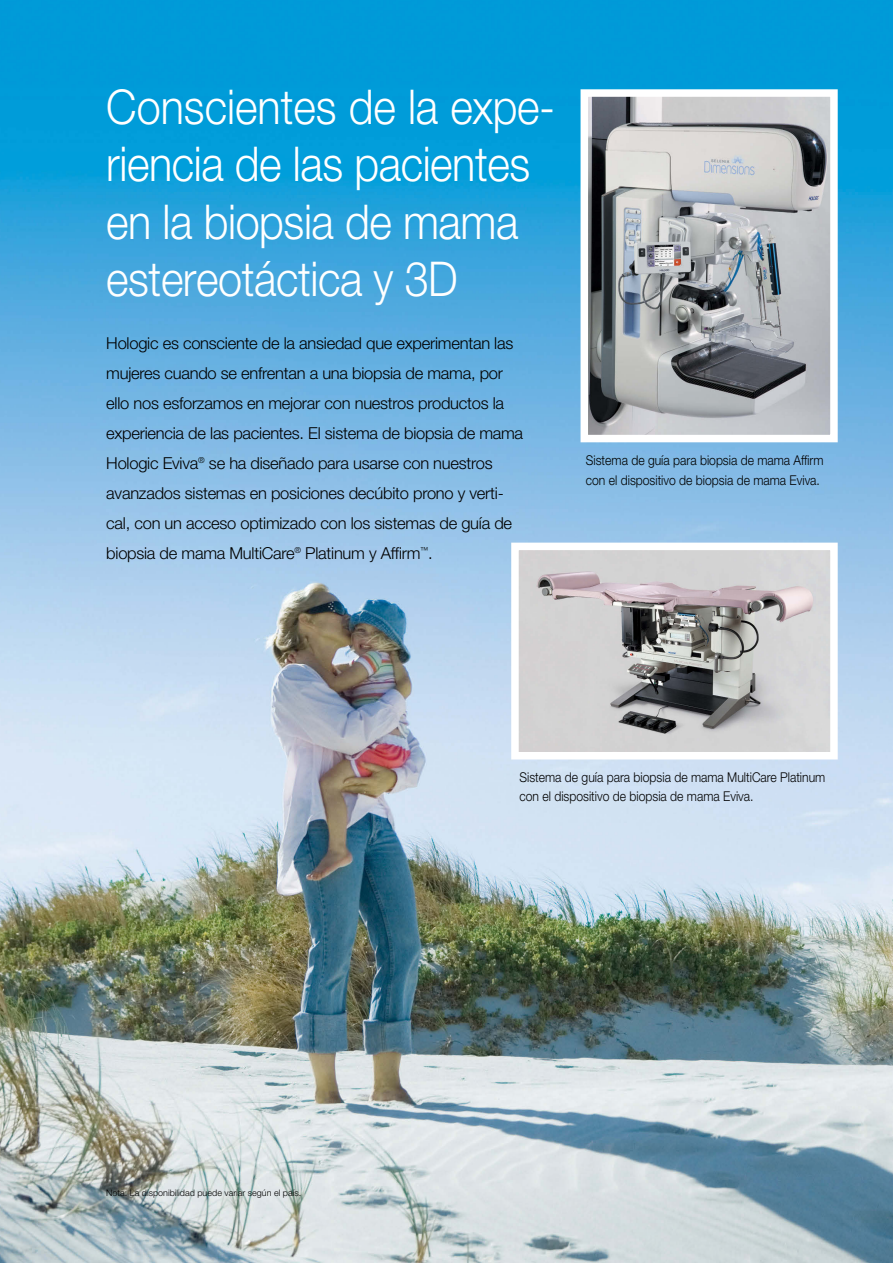
<style>
.page{position:relative;width:893px;height:1263px;background:#fff}
.page>*{position:absolute;margin:0;border:0;box-sizing:border-box;transform-origin:0 0}
.t1{font:300 48px/57.6px "Helvetica Neue LT Std";letter-spacing:-.01em;color:#fff;scale:.9 1}
.t2{font:300 16.5px/30px "Helvetica Neue LT Std";letter-spacing:-.015em;color:#000}
.t3{font:300 13.5px/19.5px "Helvetica Neue LT Std";color:#000;scale:.9 1}
.t4{font:300 9px "Helvetica Neue LT Std";color:#000}
</style>
<div class="page">
<img style="left:0;top:0;width:893px;height:1263px">
<img style="left:589px;top:98px;width:240px;height:335px">
<div style="left:580px;top:89px;width:258px;height:353px;border:8px solid #fff"></div>
<img style="left:520px;top:552px;width:309px;height:198px">
<div style="left:511px;top:543px;width:327px;height:216px;border:8px solid #fff"></div>
<h1 class="t1" style="left:106px;top:77px;width:500px">Conscientes de la expe&shy;riencia de las pacientes en la biopsia de mama estereotáctica y 3D</h1>
<p class="t2" style="left:106px;top:327px;width:418px">Hologic es consciente de la ansiedad que experimentan las mujeres cuando se enfrentan a una biopsia de mama, por ello nos esforzamos en mejorar con nuestros productos la experiencia de las pacientes. El sistema de biopsia de mama Hologic Eviva<sup>®</sup> se ha diseñado para usarse con nuestros avanzados sistemas en posiciones decúbito prono y verti&shy;cal, con un acceso optimizado con los sistemas de guía de biopsia de mama MultiCare<sup>®</sup> Platinum y Affirm<sup>™</sup>.</p>
<p class="t3" style="left:586px;top:451px;width:266px">Sistema de guía para biopsia de mama Affirm con el dispositivo de biopsia de mama Eviva.</p>
<p class="t4" style="left:106px;top:1187px;width:196px">Nota: La disponibilidad puede variar según el país.</p>
<p class="t3" style="left:519px;top:767px;width:341px">Sistema de guía para biopsia de mama MultiCare Platinum con el dispositivo de biopsia de mama Eviva.</p>
</div>
